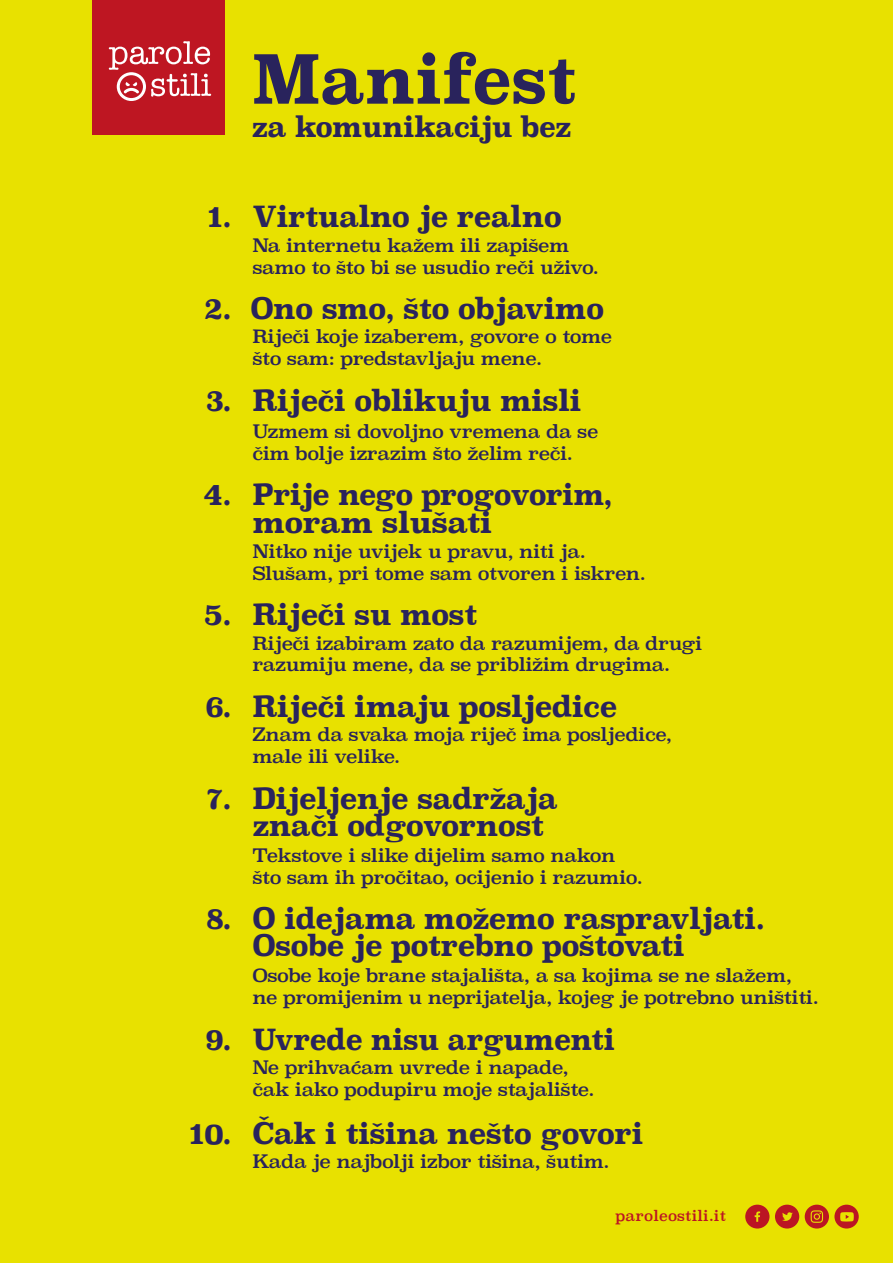
<style>
.page{position:relative;width:893px;height:1263px;background:#e8e100}
.page>*{position:absolute;margin:0;border:0;box-sizing:border-box;transform-origin:0 0}
.t1{font:700 66.45px "Superclarendon";letter-spacing:-.01em;color:#29235c;scale:.95 1}
.t2{font:700 29.1px/27.2px "Superclarendon";letter-spacing:-.025em;color:#29235c}
.t3{font:700 29.1px/27.2px "Superclarendon";letter-spacing:-.025em;color:#29235c;scale:.95 1}
.t4{font:700 29.1px "Superclarendon";letter-spacing:-.025em;color:#29235c;scale:.94 1}
.t5{font:700 28.2px "Superclarendon";letter-spacing:-.025em;color:#29235c;scale:.95 1}
.t6{font:18.15px/21.8px "Superclarendon";letter-spacing:-.025em;color:#29235c}
.t7{font:14.55px "Superclarendon";letter-spacing:.015em;color:#bb1523}
</style>
<div class="page">
<div style="left:92px;top:0;width:132px;height:135px;background:#be1622"></div>
<svg style="left:109px;top:41px;width:102px;height:60px"></svg>
<div style="left:745px;top:1205px;width:24px;height:23px;background:#bb1523;border-radius:50%"></div>
<svg style="left:755px;top:1211px;width:5px;height:11px"></svg>
<div style="left:775px;top:1205px;width:24px;height:23px;background:#bb1523;border-radius:50%"></div>
<svg style="left:782px;top:1212px;width:11px;height:9px"></svg>
<div style="left:805px;top:1205px;width:24px;height:23px;background:#bb1523;border-radius:50%"></div>
<svg style="left:834px;top:1205px;width:25px;height:23px"></svg>
<svg style="left:811px;top:1210px;width:12px;height:13px"></svg>
<h1 class="t1" style="left:252px;top:30px;width:343px">Manifest</h1>
<h3 class="t5" style="left:252px;top:106px;width:338px">za komunikaciju bez</h3>
<h2 class="t2" style="left:208px;top:205px;width:26px">1.</h2>
<h2 class="t2" style="left:252px;top:205px;width:311px">Virtualno je realno</h2>
<p class="t6" style="left:252px;top:236px;width:348px">Na internetu kažem ili zapišem samo to što bi se usudio reči uživo.</p>
<h2 class="t2" style="left:204px;top:296px;width:402px">2. Ono smo, što objavimo</h2>
<p class="t6" style="left:252px;top:327px;width:361px">Riječi koje izaberem, govore o tome što sam: predstavljaju mene.</p>
<h2 class="t2" style="left:206px;top:388px;width:28px">3.</h2>
<h2 class="t2" style="left:252px;top:388px;width:331px">Riječi oblikuju misli</h2>
<p class="t6" style="left:252px;top:422px;width:347px">Uzmem si dovoljno vremena da se čim bolje izrazim što želim reči.</p>
<h2 class="t2" style="left:203px;top:483px;width:30px">4.</h2>
<h2 class="t3" style="left:252px;top:483px;width:381px">Prije nego progovorim, moram slušati</h2>
<p class="t6" style="left:252px;top:542px;width:395px">Nitko nije uvijek u pravu, niti ja.<br>Slušam, pri tome sam otvoren i iskren.</p>
<h2 class="t2" style="left:204px;top:602px;width:30px">5.</h2>
<h2 class="t2" style="left:252px;top:602px;width:226px">Riječi su most</h2>
<p class="t6" style="left:252px;top:633px;width:451px">Riječi izabiram zato da razumijem, da drugi razumiju mene, da se približim drugima.</p>
<h2 class="t2" style="left:205px;top:694px;width:28px">6.</h2>
<h2 class="t2" style="left:252px;top:694px;width:366px">Riječi imaju posljedice</h2>
<p class="t6" style="left:252px;top:725px;width:421px">Znam da svaka moja riječ ima posljedice, male ili velike.</p>
<h2 class="t2" style="left:206px;top:786px;width:27px">7.</h2>
<h2 class="t2" style="left:252px;top:786px;width:307px">Dijeljenje sadržaja znači odgovornost</h2>
<p class="t6" style="left:252px;top:846px;width:392px">Tekstove i slike dijelim samo nakon što sam ih pročitao, ocijenio i razumio.</p>
<h2 class="t2" style="left:206px;top:906px;width:28px">8.</h2>
<h2 class="t2" style="left:252px;top:906px;width:514px">O idejama možemo raspravljati.<br>Osobe je potrebno poštovati</h2>
<p class="t6" style="left:252px;top:966px;width:568px">Osobe koje brane stajališta, a sa kojima se ne slažem, ne promijenim u neprijatelja, kojeg je potrebno uništiti.</p>
<h2 class="t2" style="left:205px;top:1027px;width:28px">9.</h2>
<h2 class="t4" style="left:252px;top:1017px;width:387px">Uvrede nisu argumenti</h2>
<p class="t6" style="left:252px;top:1058px;width:344px">Ne prihvaćam uvrede i napade, čak iako podupiru moje stajalište.</p>
<h2 class="t2" style="left:189px;top:1121px;width:45px">10.</h2>
<h2 class="t2" style="left:252px;top:1121px;width:393px">Čak i tišina nešto govori</h2>
<p class="t6" style="left:252px;top:1152px;width:359px">Kada je najbolji izbor tišina, šutim.</p>
<p class="t7" style="left:615px;top:1206px;width:112px">paroleostili.it</p>
</div>
